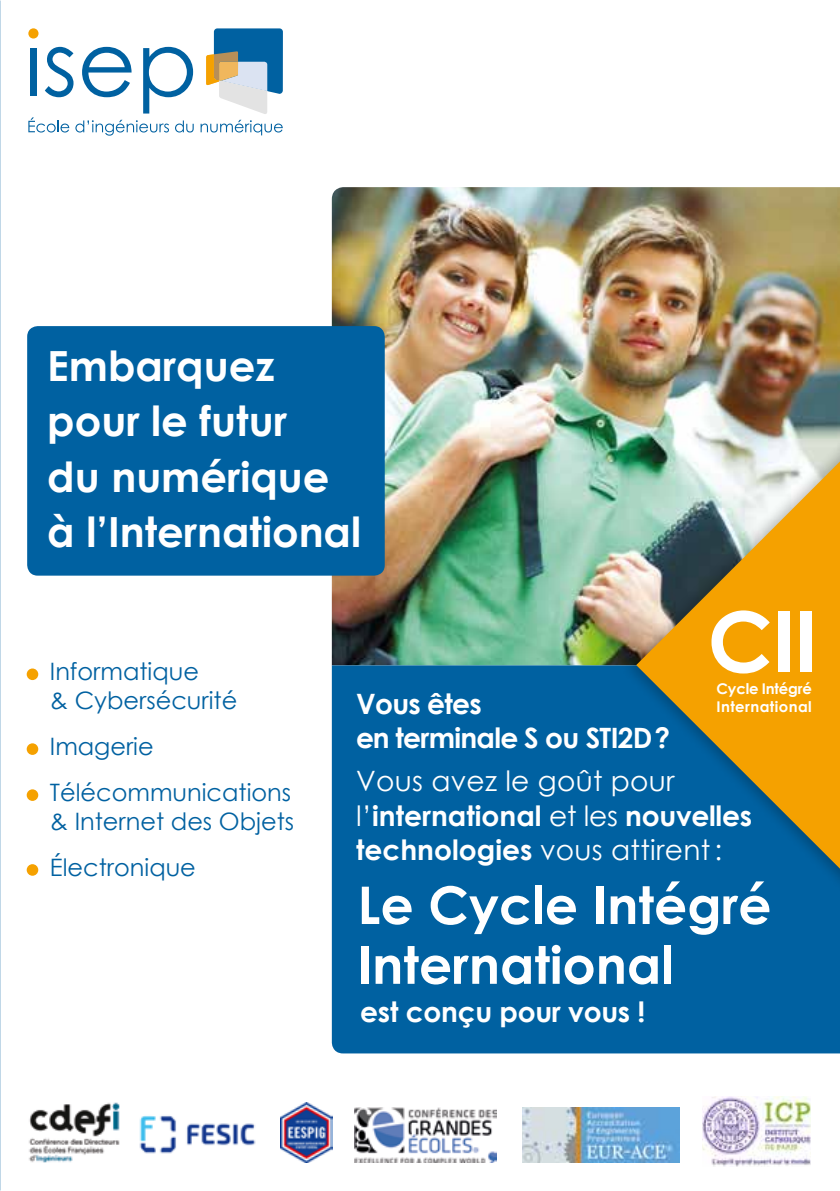
<style>
.page{position:relative;width:840px;height:1191px;background:#fff}
.page>*{position:absolute;margin:0;border:0;box-sizing:border-box;transform-origin:0 0}
.t1{font:700 83.6px "Century Gothic";color:#fff}
.t2{font:700 52px/59.8px "Century Gothic";color:#fff}
.t3{font:700 41.6px/55.4px "Century Gothic";color:#fff}
.t4{font:28px/34.6px "Century Gothic";letter-spacing:.01em;color:#fff}
.t5{font:700 28px/34.6px "Century Gothic";letter-spacing:-.025em;color:#fff}
.t6{font:24px/46px "Century Gothic";color:#0061a1}
.t7{font:700 14.8px/17.8px "Century Gothic";letter-spacing:.03em;color:#fff}
.s1{font-weight:700}
</style>
<div class="page">
<img style="left:331px;top:187px;width:508px;height:478px">
<div style="left:331px;top:665px;width:508px;height:388px;background:#0061a1"></div>
<div style="left:619px;top:371px;width:220px;height:589px;background:#000;opacity:.25"></div>
<svg style="left:635px;top:461px;width:204px;height:407px;background:#a09354"></svg>
<svg style="left:206px;top:28px;width:77px;height:86px"></svg>
<div style="left:30px;top:48px;width:6px;height:48px;background:#0061a1"></div>
<svg style="left:45px;top:47px;width:28px;height:50px"></svg>
<svg style="left:82px;top:47px;width:49px;height:50px"></svg>
<svg style="left:143px;top:47px;width:50px;height:67px"></svg>
<svg style="left:28px;top:28px;width:10px;height:11px"></svg>
<svg style="left:28px;top:117px;width:41px;height:15px"></svg>
<svg style="left:75px;top:120px;width:94px;height:16px"></svg>
<svg style="left:175px;top:120px;width:18px;height:12px"></svg>
<svg style="left:200px;top:120px;width:82px;height:15px"></svg>
<div style="left:27px;top:326px;width:357px;height:249px;background:#0061a1;border-radius:11px"></div>
<img style="left:702px;top:1096px;width:108px;height:70px">
<img style="left:354px;top:1107px;width:142px;height:55px">
<img style="left:522px;top:1107px;width:157px;height:55px">
<img style="left:139px;top:1115px;width:117px;height:39px">
<img style="left:29px;top:1102px;width:90px;height:60px">
<div style="left:27px;top:668px;width:11px;height:12px;background:#f5a100;border-radius:50%"></div>
<div style="left:27px;top:743px;width:11px;height:12px;background:#f5a100;border-radius:50%"></div>
<div style="left:27px;top:789px;width:11px;height:12px;background:#f5a100;border-radius:50%"></div>
<div style="left:27px;top:864px;width:11px;height:11px;background:#f5a100;border-radius:50%"></div>
<img style="left:280px;top:1102px;width:52px;height:60px">
<h3 class="t3" style="left:47px;top:336px;width:315px">Embarquez pour le futur<br>du numérique à l’International</h3>
<p class="t6" style="left:50px;top:657px;width:189px;line-height:28.8px">Informatique<br>&amp; Cybersécurité</p>
<p class="t6" style="left:50px;top:723px;width:243px">Imagerie<br>Télécommunications</p>
<p class="t6" style="left:50px;top:798px;width:246px">&amp; Internet des Objets<br>Électronique</p>
<h1 class="t1" style="left:707px;top:578px;width:112px">CII</h1>
<p class="t7" style="left:716px;top:679px;width:97px">Cycle Intégré<br>International</p>
<p class="t5" style="left:356px;top:685px;width:315px">Vous êtes<br>en terminale S ou STI2D?</p>
<p class="t4" style="left:356px;top:763px;width:397px">Vous avez le goût pour l’<span class="s1">international</span> et les <span class="s1">nouvelles technologies</span> vous attirent:</p>
<h2 class="t2" style="left:357px;top:873px;width:415px">Le Cycle Intégré<br>International</h2>
<p class="t5" style="left:360px;top:993px;width:286px">est conçu pour vous !</p>
</div>
